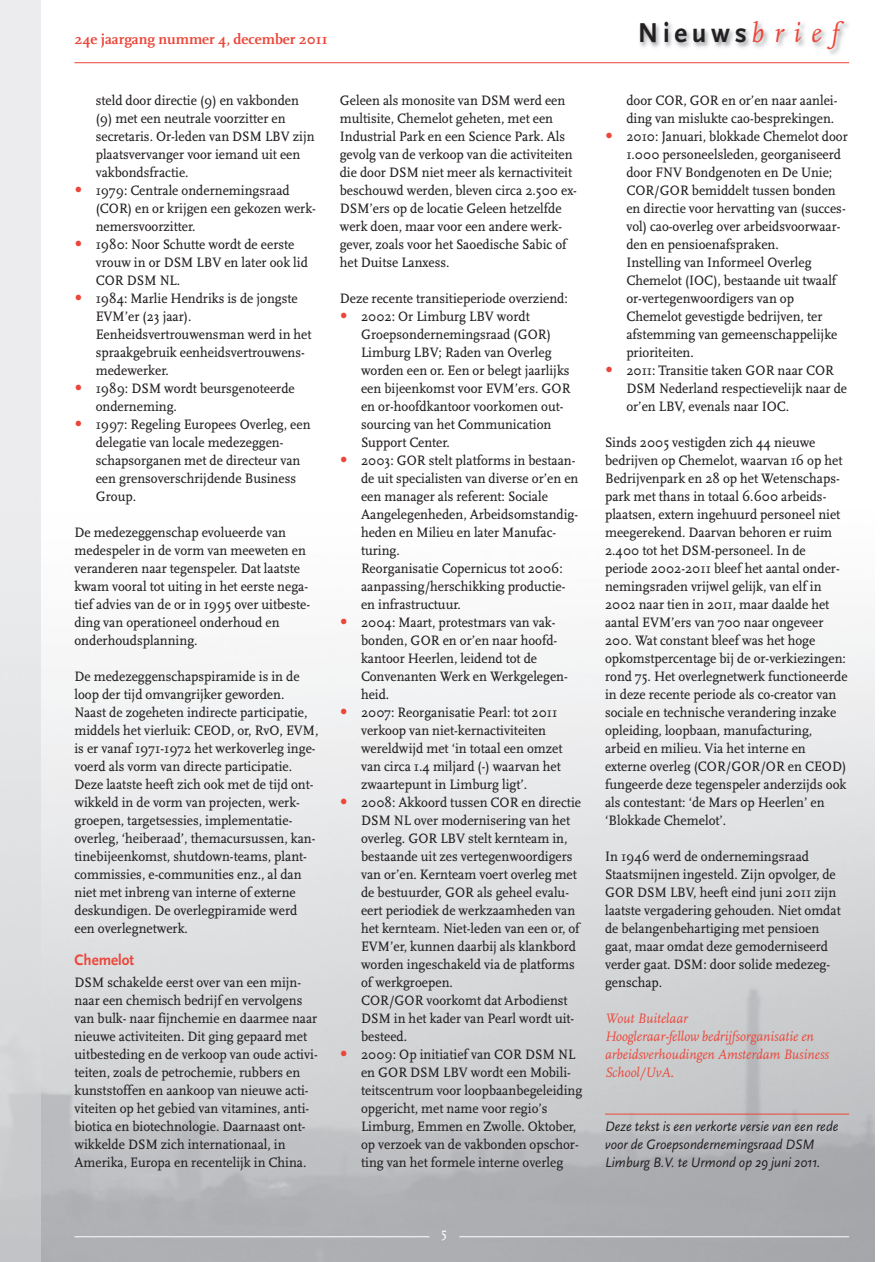
<style>
.page{position:relative;width:891px;height:1262px;background:#fff}
.page>*{position:absolute;margin:0;border:0;box-sizing:border-box;transform-origin:0 0}
.t1{font:700 28.5px "AD Scala Sans";letter-spacing:.17em;color:#231f20;scale:.95 1}
.t2{font:700 15.75px "AD Scala Sans";color:#eb4639;scale:.95 1}
.t3{font:700 15px "AD Scala";color:#eb4639}
.t4{font:14.25px/18px "AD Scala Romein";color:#231f20;scale:.95 1}
.t5{font:italic 14.25px/18px "AD Scala Sans";color:#231f20;scale:.95 1}
.t6{font:italic 14.25px/18px "AD Scala";color:#eb4639;scale:.95 1}
.t7{font:13.5px "AD Scala Romein";color:#fff}
.s1{font-size:24px;color:#eb4639}
.s2{font-family:"AD Scala";font-weight:400;font-style:italic;color:#eb4639}
</style>
<div class="page">
<div style="left:0;top:0;width:40px;height:490px;background:#ececee"></div>
<img style="left:630px;top:22px;width:220px;height:42px">
<hr style="left:74px;top:62px;width:774px;height:1px;background:#eb4639">
<hr style="left:604px;top:1114px;width:244px;height:1px;background:#eb4639">
<p class="t3" style="left:74px;top:33px;width:254px">24e jaargang nummer 4, december 2011</p>
<p class="t4" style="left:96px;top:93px;width:232px">steld door directie (9) en vakbonden (9) met een neutrale voorzitter en secretaris. Or-leden van DSM LBV zijn plaatsvervanger voor iemand uit een vakbondsfractie.</p>
<p class="t4" style="left:96px;top:183px;width:233px;text-indent:-21px"><span class="s1">•</span> 1979: Centrale ondernemingsraad (COR) en or krijgen een gekozen werk&shy;nemersvoorzitter.</p>
<p class="t4" style="left:96px;top:237px;width:225px;text-indent:-21px"><span class="s1">•</span> 1980: Noor Schutte wordt de eerste vrouw in or DSM LBV en later ook lid<br>COR DSM NL.</p>
<p class="t4" style="left:96px;top:291px;width:228px;text-indent:-21px"><span class="s1">•</span> 1984: Marlie Hendriks is de jongste<br>EVM’er (23 jaar).<br>Eenheidsvertrouwensman werd in het spraakgebruik eenheidsvertrouwens&shy;medewerker.</p>
<p class="t4" style="left:96px;top:381px;width:211px;text-indent:-21px"><span class="s1">•</span> 1989: DSM wordt beursgenoteerde onderneming.</p>
<p class="t4" style="left:96px;top:417px;width:227px;text-indent:-21px"><span class="s1">•</span> 1997: Regeling Europees Overleg, een delegatie van locale medezeggen&shy;schapsorganen met de directeur van een grensoverschrijdende Business<br>Group.</p>
<p class="t4" style="left:74px;top:525px;width:249px">De medezeggenschap evolueerde van medespeler in de vorm van meeweten en veranderen naar tegenspeler. Dat laatste kwam vooral tot uiting in het eerste nega&shy;tief advies van de or in 1995 over uitbeste&shy;ding van operationeel onderhoud en onderhoudsplanning.</p>
<p class="t4" style="left:74px;top:669px;width:258px">De medezeggenschapspiramide is in de loop der tijd omvangrijker geworden.<br>Naast de zogeheten indirecte participatie, middels het vierluik: CEOD, or, RvO, EVM, is er vanaf 1971-1972 het werkoverleg inge&shy;voerd als vorm van directe participatie.<br>Deze laatste heeft zich ook met de tijd ont&shy;wikkeld in de vorm van projecten, werk&shy;groepen, targetsessies, implementatie&shy;overleg, ‘heiberaad’, themacursussen, kan&shy;tinebijeenkomst, shutdown-teams, plant&shy;commissies, e-communities enz., al dan niet met inbreng van interne of externe deskundigen. De overlegpiramide werd een overlegnetwerk.</p>
<p class="t2" style="left:74px;top:953px;width:64px">Chemelot</p>
<p class="t4" style="left:74px;top:975px;width:257px">DSM schakelde eerst over van een mijn&shy;naar een chemisch bedrijf en vervolgens van bulk- naar fijnchemie en daarmee naar nieuwe activiteiten. Dit ging gepaard met uitbesteding en de verkoop van oude activi&shy;teiten, zoals de petrochemie, rubbers en kunststoffen en aankoop van nieuwe acti&shy;viteiten op het gebied van vitamines, anti&shy;biotica en biotechnologie. Daarnaast ont&shy;wikkelde DSM zich internationaal, in Amerika, Europa en recentelijk in China.</p>
<p class="t4" style="left:339px;top:93px;width:251px">Geleen als monosite van DSM werd een multisite, Chemelot geheten, met een Industrial Park en een Science Park. Als gevolg van de verkoop van die activiteiten die door DSM niet meer als kernactiviteit beschouwd werden, bleven circa 2.500 ex-DSM’ers op de locatie Geleen hetzelfde werk doen, maar voor een andere werk&shy;gever, zoals voor het Saoedische Sabic of het Duitse Lanxess.</p>
<p class="t4" style="left:339px;top:291px;width:241px">Deze recente transitieperiode overziend:</p>
<p class="t4" style="left:361px;top:309px;width:222px;text-indent:-21px"><span class="s1">•</span> 2002: Or Limburg LBV wordt<br>Groepsondernemingsraad (GOR)<br>Limburg LBV; Raden van Overleg worden een or. Een or belegt jaarlijks een bijeenkomst voor EVM’ers. GOR en or-hoofdkantoor voorkomen out&shy;sourcing van het Communication<br>Support Center.</p>
<p class="t4" style="left:361px;top:453px;width:230px;text-indent:-21px"><span class="s1">•</span> 2003: GOR stelt platforms in bestaan&shy;de uit specialisten van diverse or’en en een manager als referent: Sociale<br>Aangelegenheden, Arbeidsomstandig&shy;heden en Milieu en later Manufac&shy;turing.<br>Reorganisatie Copernicus tot 2006: aanpassing/herschikking productie&shy;en infrastructuur.</p>
<p class="t4" style="left:361px;top:615px;width:219px;text-indent:-21px"><span class="s1">•</span> 2004: Maart, protestmars van vak&shy;bonden, GOR en or’en naar hoofd&shy;kantoor Heerlen, leidend tot de<br>Convenanten Werk en Werkgelegen&shy;heid.</p>
<p class="t4" style="left:361px;top:705px;width:213px;text-indent:-21px"><span class="s1">•</span> 2007: Reorganisatie Pearl: tot 2011 verkoop van niet-kernactiviteiten wereldwijd met ‘in totaal een omzet van circa 1.4 miljard (-) waarvan het zwaartepunt in Limburg ligt’.</p>
<p class="t4" style="left:361px;top:795px;width:233px;text-indent:-21px"><span class="s1">•</span> 2008: Akkoord tussen COR en directie DSM NL over modernisering van het overleg. GOR LBV stelt kernteam in, bestaande uit zes vertegenwoordigers van or’en. Kernteam voert overleg met de bestuurder, GOR als geheel evalu&shy;eert periodiek de werkzaamheden van het kernteam. Niet-leden van een or, of EVM’er, kunnen daarbij als klankbord worden ingeschakeld via de platforms of werkgroepen.<br>COR/GOR voorkomt dat Arbodienst DSM in het kader van Pearl wordt uit&shy;besteed.</p>
<p class="t4" style="left:361px;top:1047px;width:234px;text-indent:-21px"><span class="s1">•</span> 2009: Op initiatief van COR DSM NL en GOR DSM LBV wordt een Mobili&shy;teitscentrum voor loopbaanbegeleiding opgericht, met name voor regio’s Limburg, Emmen en Zwolle. Oktober, op verzoek van de vakbonden opschor&shy;ting van het formele interne overleg</p>
<h1 class="t1" style="left:637px;top:21px;width:212px">Nieuws<span class="s2">b r i ef</span></h1>
<p class="t4" style="left:626px;top:93px;width:224px">door COR, GOR en or’en naar aanlei&shy;ding van mislukte cao-besprekingen.</p>
<p class="t4" style="left:626px;top:129px;width:234px;text-indent:-21px"><span class="s1">•</span> 2010: Januari, blokkade Chemelot door 1.000 personeelsleden, georganiseerd door FNV Bondgenoten en De Unie; COR/GOR bemiddelt tussen bonden en directie voor hervatting van (succes&shy;vol) cao-overleg over arbeidsvoorwaar&shy;den en pensioenafspraken.<br>Instelling van Informeel Overleg Chemelot (IOC), bestaande uit twaalf or-vertegenwoordigers van op Chemelot gevestigde bedrijven, ter afstemming van gemeenschappelijke prioriteiten.</p>
<p class="t4" style="left:626px;top:363px;width:234px;text-indent:-21px"><span class="s1">•</span> 2011: Transitie taken GOR naar COR<br>DSM Nederland respectievelijk naar de or’en LBV, evenals naar IOC.</p>
<p class="t4" style="left:604px;top:435px;width:257px">Sinds 2005 vestigden zich 44 nieuwe bedrijven op Chemelot, waarvan 16 op het Bedrijvenpark en 28 op het Wetenschaps&shy;park met thans in totaal 6.600 arbeids&shy;plaatsen, extern ingehuurd personeel niet meegerekend. Daarvan behoren er ruim 2.400 tot het DSM-personeel. In de periode 2002-2011 bleef het aantal onder&shy;nemingsraden vrijwel gelijk, van elf in 2002 naar tien in 2011, maar daalde het aantal EVM’ers van 700 naar ongeveer 200. Wat constant bleef was het hoge opkomstpercentage bij de or-verkiezingen: rond 75. Het overlegnetwerk functioneerde in deze recente periode als co-creator van sociale en technische verandering inzake opleiding, loopbaan, manufacturing, arbeid en milieu. Via het interne en externe overleg (COR/GOR/OR en CEOD) fungeerde deze tegenspeler anderzijds ook als contestant: ‘de Mars op Heerlen’ en ‘Blokkade Chemelot’.</p>
<p class="t4" style="left:604px;top:849px;width:249px">In 1946 werd de ondernemingsraad Staatsmijnen ingesteld. Zijn opvolger, de GOR DSM LBV, heeft eind juni 2011 zijn laatste vergadering gehouden. Niet omdat de belangenbehartiging met pensioen gaat, maar omdat deze gemoderniseerd verder gaat. DSM: door solide medezeg&shy;genschap.</p>
<p class="t6" style="left:604px;top:1011px;width:237px">Wout Buitelaar<br>Hoogleraar-fellow bedrijfsorganisatie en arbeidsverhoudingen Amsterdam Business<br>School/UvA.</p>
<p class="t5" style="left:604px;top:1119px;width:247px">Deze tekst is een verkorte versie van een rede voor de Groepsondernemingsraad DSM<br>Limburg B.V. te Urmond op 29 juni 2011.</p>
<p class="t7" style="left:441px;top:1226px;width:7px">5</p>
</div>
